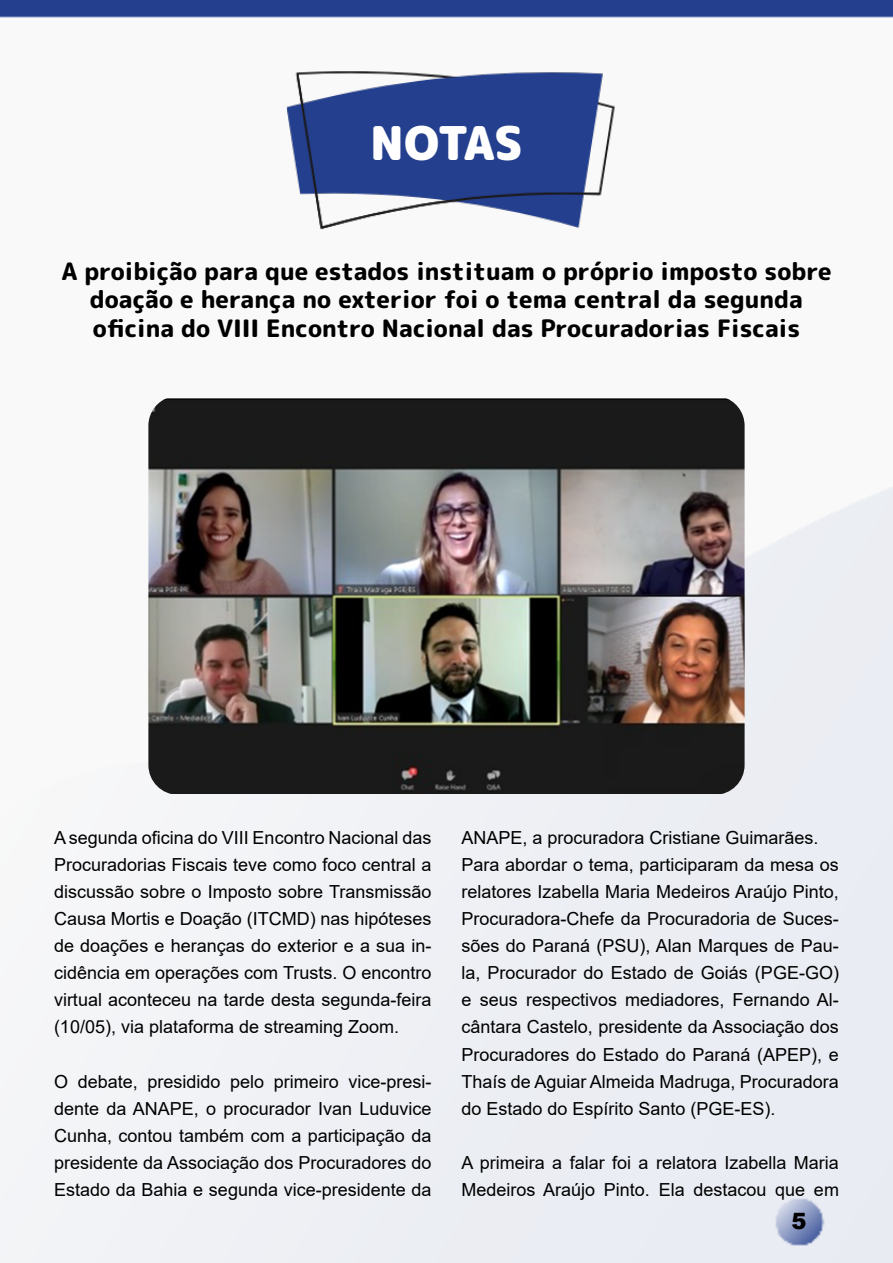
<style>
.page{position:relative;width:893px;height:1263px;background:#fff}
.page>*{position:absolute;margin:0;border:0;box-sizing:border-box;transform-origin:0 0}
.t1{font:900 46.5px "Rounded Mplus 1 c";letter-spacing:-.03em;color:#fff}
.t2{font:800 24px/28.8px "Rounded Mplus 1 c";color:#000;text-align:center}
.t3{font:900 22.5px "Arial";color:#000}
.t4{font:18px/27px "Arial";color:#000;text-align:justify}
</style>
<div class="page">
<img style="left:0;top:0;width:893px;height:1263px">
<img style="left:148px;top:397px;width:597px;height:398px">
<img style="left:273px;top:54px;width:347px;height:186px">
<h1 class="t1" style="left:370px;top:110px;width:154px">NOTAS</h1>
<h2 class="t2" style="left:61px;top:256px;width:772px">A proibição para que estados instituam o próprio imposto sobre doação e herança no exterior foi o tema central da segunda oficina do VIII Encontro Nacional das Procuradorias Fiscais</h2>
<p class="t4" style="left:54px;top:824px;width:379px">A segunda oficina do VIII Encontro Nacional das Procuradorias Fiscais teve como foco central a discussão sobre o Imposto sobre Transmissão Causa Mortis e Doação (ITCMD) nas hipóteses de doações e heranças do exterior e a sua in&shy;cidência em operações com Trusts. O encontro virtual aconteceu na tarde desta segunda-feira (10/05), via plataforma de streaming Zoom.</p>
<p class="t4" style="left:54px;top:1067px;width:379px">O debate, presidido pelo primeiro vice-presi&shy;dente da ANAPE, o procurador Ivan Luduvice Cunha, contou também com a participação da presidente da Associação dos Procuradores do Estado da Bahia e segunda vice-presidente da</p>
<p class="t4" style="left:461px;top:824px;width:379px;text-align:left">ANAPE, a procuradora Cristiane Guimarães.<br>Para abordar o tema, participaram da mesa os relatores Izabella Maria Medeiros Araújo Pinto, Procuradora-Chefe da Procuradoria de Suces&shy;sões do Paraná (PSU), Alan Marques de Pau&shy;la, Procurador do Estado de Goiás (PGE-GO) e seus respectivos mediadores, Fernando Al&shy;cântara Castelo, presidente da Associação dos Procuradores do Estado do Paraná (APEP), e Thaís de Aguiar Almeida Madruga, Procuradora do Estado do Espírito Santo (PGE-ES).</p>
<p class="t4" style="left:461px;top:1148px;width:379px">A primeira a falar foi a relatora Izabella Maria<br>Medeiros Araújo Pinto. Ela destacou que em</p>
<p class="t3" style="left:791px;top:1205px;width:17px">5</p>
</div>
